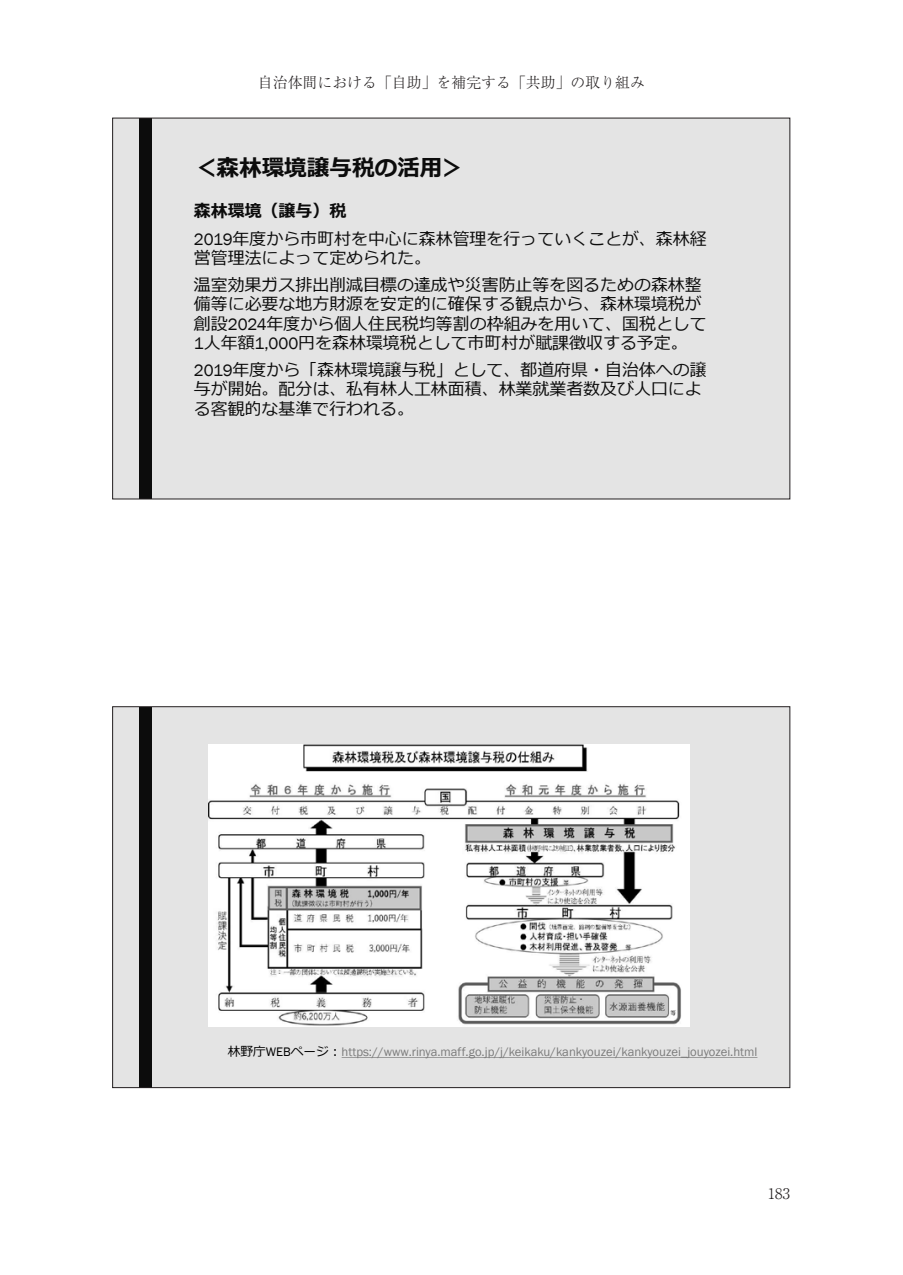
<style>
.page{position:relative;width:903px;height:1275px;background:#fff}
.page>*{position:absolute;margin:0;border:0;box-sizing:border-box;transform-origin:0 0}
.t1{font:700 22.57px "Meiryo";color:#0c0c0c}
.t2{font:16.97px/19.4px "Meiryo";color:#0c0c0c}
.t3{font:300 14.88px "Ryumin Pr 6 N";color:#231f20}
.t4{font:14.88px "N Ryumin L";color:#231f20}
.t5{font:12.78px "Franklin Gothic";color:#7b7b7b}
.s1{font-weight:700}
.s2{font-family:"Franklin Gothic"}
.s3{font-family:"Meiryo";color:#000}
.s4{color:#000}
</style>
<div class="page">
<div style="left:113px;top:707px;width:677px;height:381px;background:#e4e4e4"></div>
<div style="left:139px;top:707px;width:13px;height:381px;background:#0c0c0c"></div>
<img style="left:209px;top:745px;width:480px;height:282px">
<svg style="left:342px;top:1057px;width:415px;height:1px"></svg>
<div style="left:113px;top:118px;width:677px;height:381px;background:#e4e4e4"></div>
<div style="left:139px;top:118px;width:13px;height:381px;background:#0c0c0c"></div>
<p class="t3" style="left:258px;top:70px;width:388px">自治体間における「自助」を補完する「共助」の取り組み</p>
<h1 class="t1" style="left:194px;top:152px;width:273px">＜森林環境譲与税の活用＞</h1>
<p class="t2" style="left:194px;top:198px;width:514px;line-height:27.7px"><span class="s1">森林環境（譲与）税<br></span><span class="s2">2019</span>年度から市町村を中心に森林管理を行っていくことが、森林経</p>
<p class="t2" style="left:194px;top:245px;width:509px;line-height:27.1px">営管理法によって定められた。<br>温室効果ガス排出削減目標の達成や災害防止等を図るための森林整</p>
<p class="t2" style="left:194px;top:295px;width:514px">備等に必要な地方財源を安定的に確保する観点から、森林環境税が創設<span class="s2">2024</span>年度から個人住民税均等割の枠組みを用いて、国税として<br><span class="s2">1</span>人年額<span class="s2">1,000</span>円を森林環境税として市町村が賦課徴収する予定。</p>
<p class="t2" style="left:194px;top:362px;width:514px"><span class="s2">2019</span>年度から「森林環境譲与税」として、都道府県・自治体への譲与が開始。配分は、私有林人工林面積、林業就業者数及び人口による客観的な基準で行われる。</p>
<p class="t5" style="left:228px;top:1044px;width:531px"><span class="s3">林野庁</span><span class="s4">WEB</span><span class="s3">ページ：</span>https://www.rinya.maff.go.jp/j/keikaku/kankyouzei/kankyouzei_jouyozei.html</p>
<p class="t4" style="left:768px;top:1186px;width:24px">183</p>
</div>
